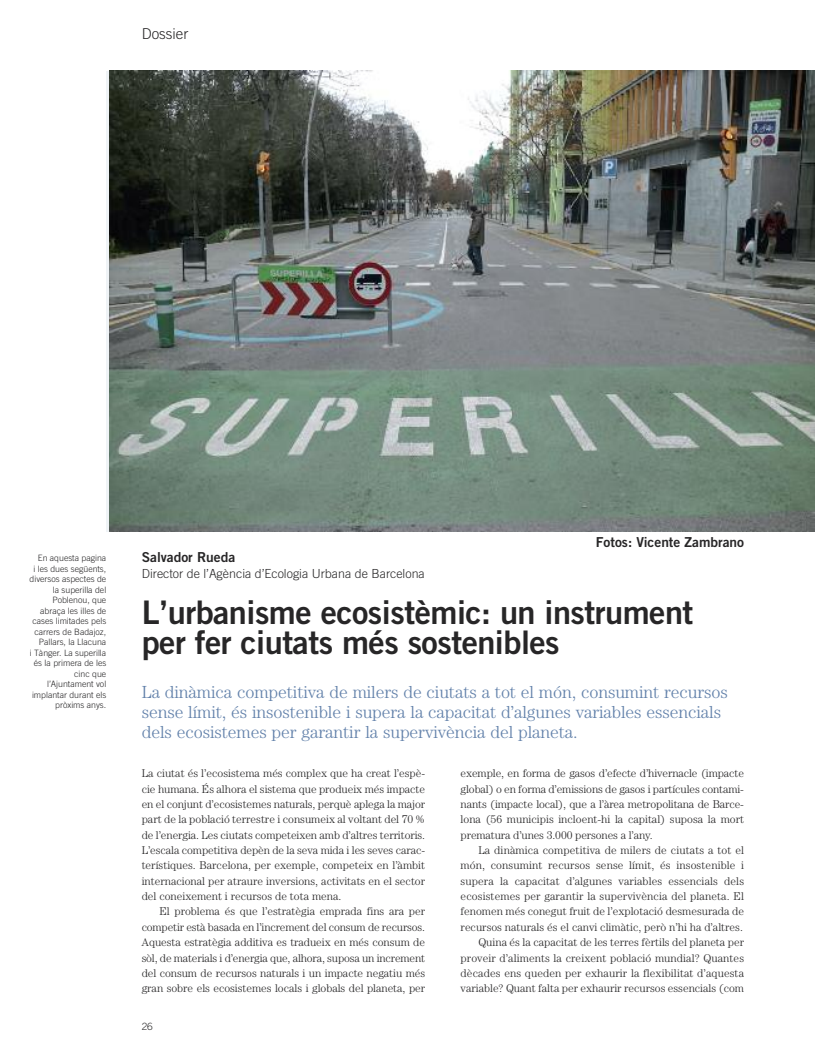
<style>
.page{position:relative;width:815px;height:1063px;background:#fff}
.page>*{position:absolute;margin:0;border:0;box-sizing:border-box;transform-origin:0 0}
.t1{font:32.5px/30.8px "Trade Gothic Bold Two";letter-spacing:-.015em;color:#272627}
.t2{font:300 17.5px/20px "Century";letter-spacing:-.005em;color:#6281aa}
.t3{font:300 15px "Trade Gothic";color:#272627}
.t4{font:13.75px "Trade Gothic Bold Two";color:#272627}
.t5{font:300 12.5px "Trade Gothic";color:#272627}
.t6{font:300 11.25px/15.4px "Century";color:#272627;text-align:justify}
.t7{font:300 10px "Trade Gothic";color:#272627}
.t8{font:300 8.75px/10.5px "Trade Gothic";color:#272627;text-align:right}
</style>
<div class="page">
<img style="left:109px;top:71px;width:706px;height:460px">
<h3 class="t3" style="left:142px;top:29px;width:48px">Dossier</h3>
<p class="t8" style="left:30px;top:554px;width:78px">En aquesta pagina<br>i les dues següents, diversos aspectes de la superilla del<br>Poblenou, que abraça les illes de cases limitades pels carrers de Badajoz,<br>Pallars, la Llacuna<br>i Tànger. La superilla és la primera de les cinc que l’Ajuntament vol implantar durant els pròxims anys.</p>
<p class="t4" style="left:596px;top:537px;width:150px">Fotos: Vicente Zambrano</p>
<p class="t4" style="left:142px;top:552px;width:95px">Salvador Rueda</p>
<p class="t5" style="left:142px;top:569px;width:285px">Director de l’Agència d’Ecologia Urbana de Barcelona</p>
<h1 class="t1" style="left:142px;top:600px;width:553px">L’urbanisme ecosistèmic: un instrument per fer ciutats més sostenibles</h1>
<h2 class="t2" style="left:142px;top:684px;width:588px">La dinàmica competitiva de milers de ciutats a tot el món, consumint recursos sense límit, és insostenible i supera la capacitat d’algunes variables essencials dels ecosistemes per garantir la supervivència del planeta.</h2>
<p class="t6" style="left:142px;top:767px;width:285px">La ciutat és l’ecosistema més complex que ha creat l’espè&shy;cie humana. És alhora el sistema que produeix més impacte en el conjunt d’ecosistemes naturals, perquè aplega la major part de la població terrestre i consumeix al voltant del 70 % de l’energia. Les ciutats competeixen amb d’altres territoris.<br>L’escala competitiva depèn de la seva mida i les seves carac&shy;terístiques. Barcelona, per exemple, competeix en l’àmbit internacional per atraure inversions, activitats en el sector del coneixement i recursos de tota mena.</p>
<p class="t6" style="left:142px;top:905px;width:285px;text-indent:18px">El problema és que l’estratègia emprada fins ara per competir està basada en l’increment del consum de recursos.<br>Aquesta estratègia additiva es tradueix en més consum de sòl, de materials i d’energia que, alhora, suposa un increment del consum de recursos naturals i un impacte negatiu més gran sobre els ecosistemes locals i globals del planeta, per</p>
<p class="t7" style="left:142px;top:1023px;width:12px">26</p>
<p class="t6" style="left:461px;top:767px;width:285px">exemple, en forma de gasos d’efecte d’hivernacle (impacte global) o en forma d’emissions de gasos i partícules contami&shy;nants (impacte local), que a l’àrea metropolitana de Barce&shy;lona (56 municipis incloent-hi la capital) suposa la mort prematura d’unes 3.000 persones a l’any.</p>
<p class="t6" style="left:461px;top:843px;width:285px;text-align:right">La dinàmica competitiva de milers de ciutats a tot el món, consumint recursos sense límit, és insostenible i supera la capacitat d’algunes variables essencials dels ecosistemes per garantir la supervivència del planeta. El fenomen més conegut fruit de l’explotació desmesurada de recursos naturals és el canvi climàtic, però n’hi ha d’altres.<br>Quina és la capacitat de les terres fèrtils del planeta per proveir d’aliments la creixent població mundial? Quantes dècades ens queden per exhaurir la flexibilitat d’aquesta variable? Quant falta per exhaurir recursos essencials (com</p>
</div>
